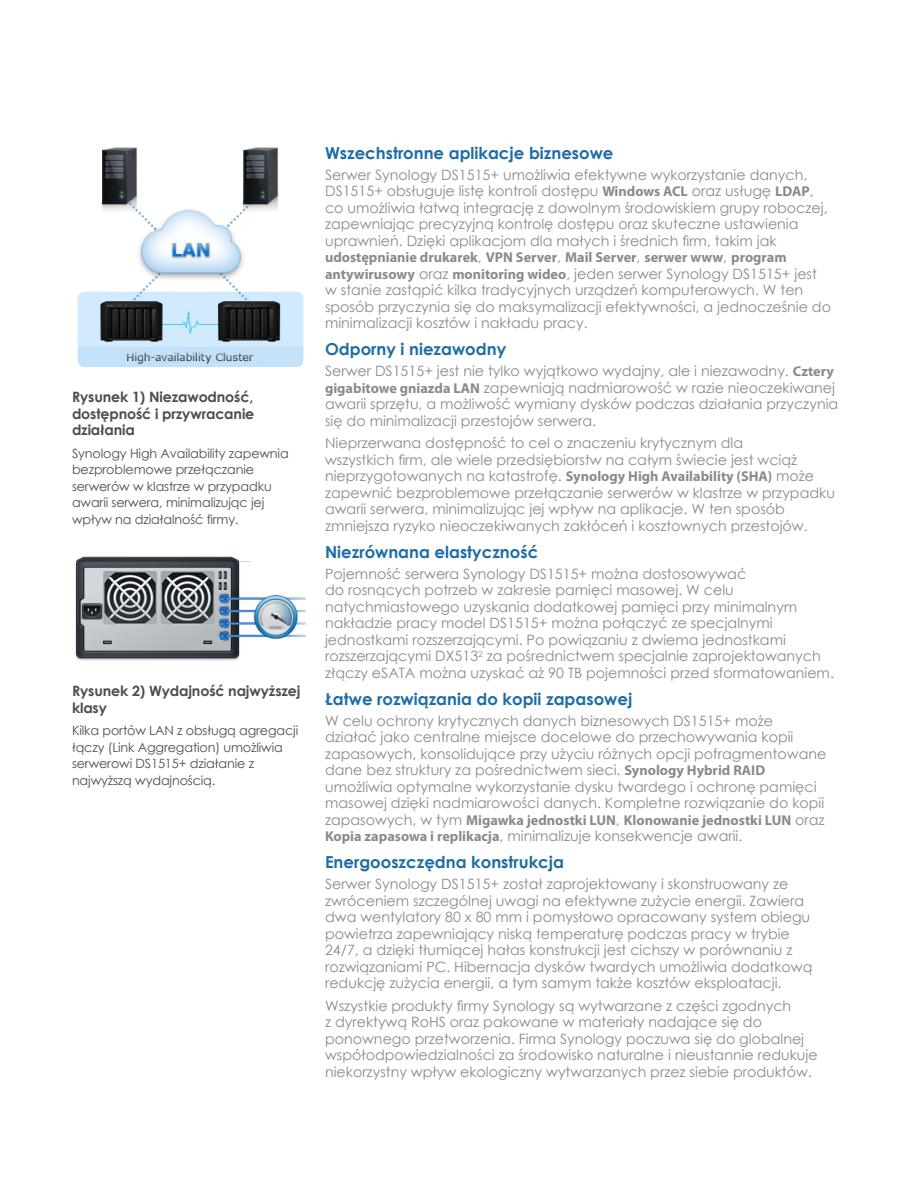
<style>
.page{position:relative;width:918px;height:1188px;background:#fff}
.page>*{position:absolute;margin:0;border:0;box-sizing:border-box;transform-origin:0 0}
.BodyHeading{font:700 16.5px "Century Gothic";color:#1d6ca5}
.BodyContent{font:14.25px/16.5px "Century Gothic";color:#8a8a8d}
.GraphicTextTitle{font:700 14.25px/16.5px "Century Gothic";letter-spacing:-.01em;color:#4e4d4e}
.GraphicText{font:12.75px/16.5px "Century Gothic";letter-spacing:-.01em;color:#4e4d4e}
.s1{font-family:"Myriad Pro";font-weight:700}
</style>
<div class="page">
<img style="left:75px;top:556px;width:231px;height:105px">
<img style="left:77px;top:147px;width:227px;height:219px">
<p class="GraphicTextTitle" style="left:72px;top:388px;width:184px;text-align:justify">Rysunek 1) Niezawodność, dostępność i przywracanie działania</p>
<p class="GraphicText" style="left:72px;top:445px;width:218px">Synology High Availability zapewnia bezproblemowe przełączanie serwerów w klastrze w przypadku awarii serwera, minimalizując jej wpływ na działalność firmy.</p>
<p class="GraphicTextTitle" style="left:72px;top:682px;width:230px">Rysunek 2) Wydajność najwyższej klasy</p>
<p class="GraphicText" style="left:72px;top:722px;width:228px">Kilka portów LAN z obsługą agregacji łączy (Link Aggregation) umożliwia serwerowi DS1515+ działanie z najwyższą wydajnością.</p>
<p class="BodyHeading" style="left:325px;top:140px;width:290px">Wszechstronne aplikacje biznesowe</p>
<p class="BodyContent" style="left:325px;top:166px;width:508px">Serwer Synology DS1515+ umożliwia efektywne wykorzystanie danych.<br>DS1515+ obsługuje listę kontroli dostępu <span class="s1">Windows ACL</span> oraz usługę <span class="s1">LDAP</span>, co umożliwia łatwą integrację z dowolnym środowiskiem grupy roboczej, zapewniając precyzyjną kontrolę dostępu oraz skuteczne ustawienia uprawnień. Dzięki aplikacjom dla małych i średnich firm, takim jak <span class="s1">udostępnianie drukarek</span>, <span class="s1">VPN Server</span>, <span class="s1">Mail Server</span>, <span class="s1">serwer www</span>, <span class="s1">program antywirusowy</span> oraz <span class="s1">monitoring wideo</span>, jeden serwer Synology DS1515+ jest w stanie zastąpić kilka tradycyjnych urządzeń komputerowych. W ten sposób przyczynia się do maksymalizacji efektywności, a jednocześnie do minimalizacji kosztów i nakładu pracy.</p>
<p class="BodyHeading" style="left:325px;top:337px;width:183px">Odporny i niezawodny</p>
<p class="BodyContent" style="left:325px;top:363px;width:515px">Serwer DS1515+ jest nie tylko wyjątkowo wydajny, ale i niezawodny. <span class="s1">Cztery gigabitowe gniazda LAN</span> zapewniają nadmiarowość w razie nieoczekiwanej awarii sprzętu, a możliwość wymiany dysków podczas działania przyczynia się do minimalizacji przestojów serwera.</p>
<p class="BodyContent" style="left:325px;top:435px;width:511px">Nieprzerwana dostępność to cel o znaczeniu krytycznym dla<br>wszystkich firm, ale wiele przedsiębiorstw na całym świecie jest wciąż nieprzygotowanych na katastrofę. <span class="s1">Synology High Availability (SHA)</span> może zapewnić bezproblemowe przełączanie serwerów w klastrze w przypadku awarii serwera, minimalizując jej wpływ na aplikacje. W ten sposób zmniejsza ryzyko nieoczekiwanych zakłóceń i kosztownych przestojów.</p>
<p class="BodyHeading" style="left:325px;top:539px;width:215px">Niezrównana elastyczność</p>
<p class="BodyContent" style="left:325px;top:565px;width:510px">Pojemność serwera Synology DS1515+ można dostosowywać<br>do rosnących potrzeb w zakresie pamięci masowej. W celu natychmiastowego uzyskania dodatkowej pamięci przy minimalnym nakładzie pracy model DS1515+ można połączyć ze specjalnymi jednostkami rozszerzającymi. Po powiązaniu z dwiema jednostkami rozszerzającymi DX513<sup>2</sup> za pośrednictwem specjalnie zaprojektowanych złączy eSATA można uzyskać aż 90 TB pojemności przed sformatowaniem.</p>
<p class="BodyHeading" style="left:325px;top:686px;width:309px">Łatwe rozwiązania do kopii zapasowej</p>
<p class="BodyContent" style="left:325px;top:712px;width:503px">W celu ochrony krytycznych danych biznesowych DS1515+ może działać jako centralne miejsce docelowe do przechowywania kopii zapasowych, konsolidujące przy użyciu różnych opcji pofragmentowane dane bez struktury za pośrednictwem sieci. <span class="s1">Synology Hybrid RAID </span>umożliwia optymalne wykorzystanie dysku twardego i ochronę pamięci masowej dzięki nadmiarowości danych. Kompletne rozwiązanie do kopii zapasowych, w tym <span class="s1">Migawka jednostki LUN</span>, <span class="s1">Klonowanie jednostki LUN</span> oraz <span class="s1">Kopia zapasowa i replikacja</span>, minimalizuje konsekwencje awarii.</p>
<p class="BodyHeading" style="left:325px;top:850px;width:240px">Energooszczędna konstrukcja</p>
<p class="BodyContent" style="left:325px;top:876px;width:489px">Serwer Synology DS1515+ został zaprojektowany i skonstruowany ze zwróceniem szczególnej uwagi na efektywne zużycie energii. Zawiera dwa wentylatory 80 x 80 mm i pomysłowo opracowany system obiegu powietrza zapewniający niską temperaturę podczas pracy w trybie 24/7, a dzięki tłumiącej hałas konstrukcji jest cichszy w porównaniu z rozwiązaniami PC. Hibernacja dysków twardych umożliwia dodatkową redukcję zużycia energii, a tym samym także kosztów eksploatacji.</p>
<p class="BodyContent" style="left:325px;top:997px;width:494px">Wszystkie produkty firmy Synology są wytwarzane z części zgodnych<br>z dyrektywą RoHS oraz pakowane w materiały nadające się do ponownego przetworzenia. Firma Synology poczuwa się do globalnej współodpowiedzialności za środowisko naturalne i nieustannie redukuje niekorzystny wpływ ekologiczny wytwarzanych przez siebie produktów.</p>
</div>
